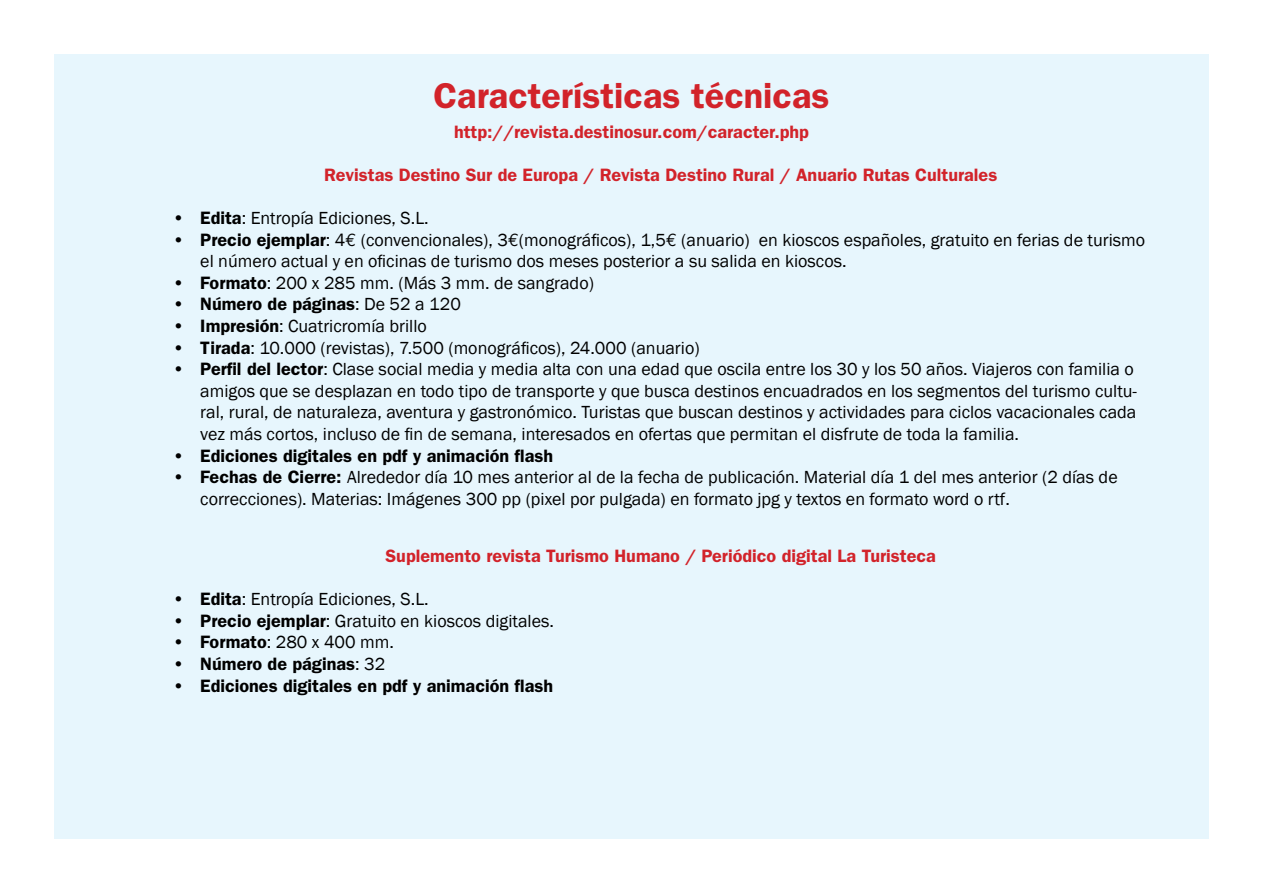
<style>
.page{position:relative;width:1263px;height:893px;background:#fff}
.page>*{position:absolute;margin:0;border:0;box-sizing:border-box;transform-origin:0 0}
.t1{font:600 36px "Franklin Gothic";color:#d2232a}
.t2{font:18px/21.6px "Franklin Gothic";color:#000}
.t3{font:600 18px "Franklin Gothic";color:#d2232a}
.t4{font:600 18px "Franklin Gothic";color:#000}
.s1{font-weight:600}
.s2{font-family:"Euro Mono"}
.s3{font-weight:400}
</style>
<div class="page">
<div style="left:54px;top:54px;width:1155px;height:785px;background:#e7f6fd"></div>
<h1 class="t1" style="left:433px;top:74px;width:397px">Características técnicas</h1>
<p class="t3" style="left:454px;top:121px;width:356px">http://revista.destinosur.com/caracter.php</p>
<p class="t3" style="left:324px;top:164px;width:675px">Revistas Destino Sur de Europa / Revista Destino Rural / Anuario Rutas Culturales</p>
<p class="t2" style="left:173px;top:208px;width:257px"><span class="s1">• Edita</span>: Entropía Ediciones, S.L.</p>
<p class="t2" style="left:200px;top:229px;width:946px;text-indent:-27px"><span class="s1">• Precio ejemplar</span>: 4<span class="s2">€</span> (convencionales), 3<span class="s2">€</span>(monográficos), 1,5<span class="s2">€</span> (anuario) en kioscos españoles, gratuito en ferias de turismo el número actual y en oficinas de turismo dos meses posterior a su salida en kioscos.</p>
<p class="t2" style="left:173px;top:272px;width:422px"><span class="s1">• Formato</span>: 200 x 285 mm. (Más 3 mm. de sangrado)</p>
<p class="t4" style="left:173px;top:294px;width:289px">• Número de páginas<span class="s3">: De 52 a 120</span></p>
<p class="t2" style="left:173px;top:316px;width:255px"><span class="s1">• Impresión</span>: Cuatricromía brillo</p>
<p class="t2" style="left:173px;top:337px;width:528px"><span class="s1">• Tirada</span>: 10.000 (revistas), 7.500 (monográficos), 24.000 (anuario)</p>
<p class="t2" style="left:200px;top:359px;width:938px;text-indent:-27px"><span class="s1">• Perfil del lector</span>: Clase social media y media alta con una edad que oscila entre los 30 y los 50 años. Viajeros con familia o amigos que se desplazan en todo tipo de transporte y que busca destinos encuadrados en los segmentos del turismo cultu&shy;ral, rural, de naturaleza, aventura y gastronómico. Turistas que buscan destinos y actividades para ciclos vacacionales cada vez más cortos, incluso de fin de semana, interesados en ofertas que permitan el disfrute de toda la familia.</p>
<p class="t4" style="left:173px;top:445px;width:381px">• Ediciones digitales en pdf y animación flash</p>
<p class="t2" style="left:200px;top:467px;width:919px;text-indent:-27px"><span class="s1">• Fechas de Cierre:</span> Alrededor día 10 mes anterior al de la fecha de publicación. Material día 1 del mes anterior (2 días de correcciones). Materias: Imágenes 300 pp (pixel por pulgada) en formato jpg y textos en formato word o rtf.</p>
<p class="t3" style="left:385px;top:545px;width:552px">Suplemento revista Turismo Humano / Periódico digital La Turisteca</p>
<p class="t2" style="left:173px;top:589px;width:257px"><span class="s1">• Edita</span>: Entropía Ediciones, S.L.</p>
<p class="t2" style="left:173px;top:610px;width:382px"><span class="s1">• Precio ejemplar</span>: Gratuito en kioscos digitales.</p>
<p class="t2" style="left:173px;top:632px;width:222px"><span class="s1">• Formato</span>: 280 x 400 mm.</p>
<p class="t4" style="left:173px;top:653px;width:213px">• Número de páginas<span class="s3">: 32</span></p>
<p class="t4" style="left:173px;top:675px;width:381px">• Ediciones digitales en pdf y animación flash</p>
</div>
